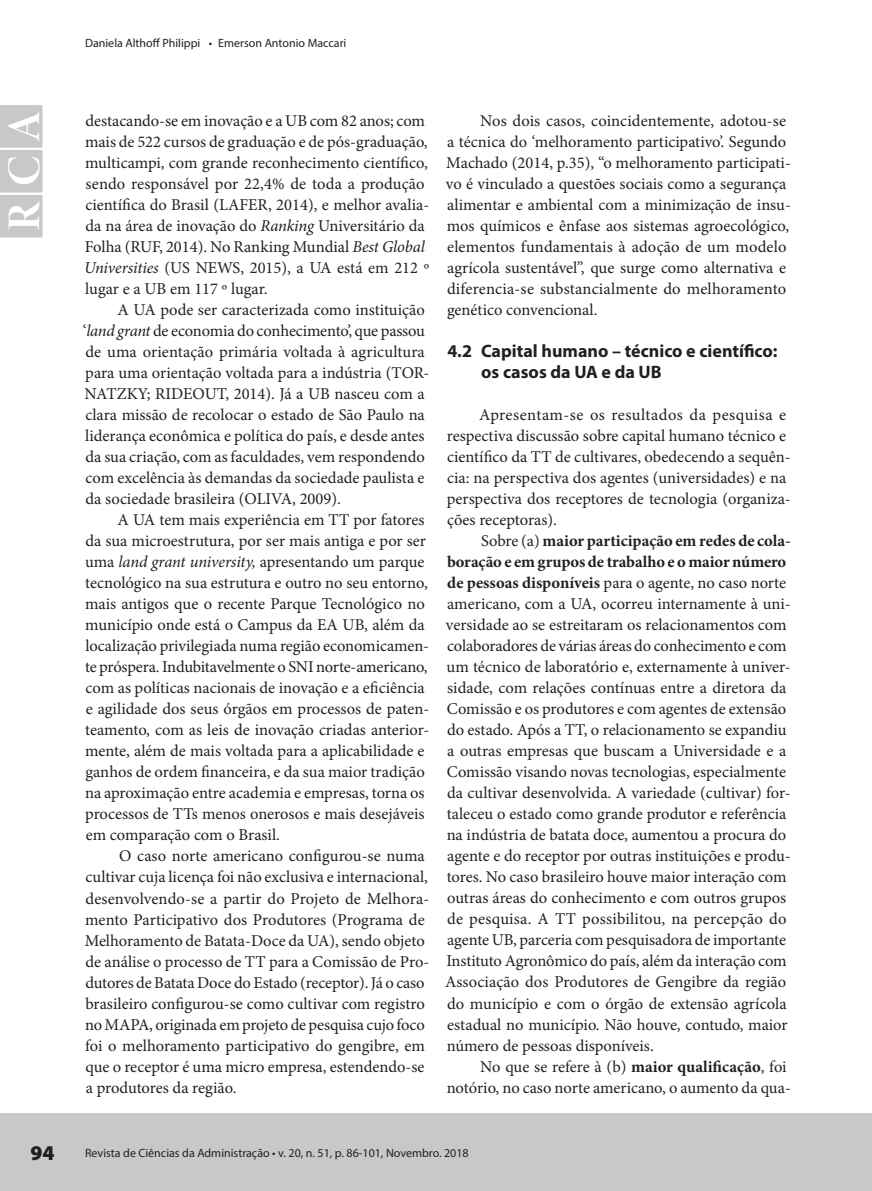
<style>
.page{position:relative;width:872px;height:1191px;background:#fff}
.page>*{position:absolute;margin:0;border:0;box-sizing:border-box;transform-origin:0 0}
.t1{font:46.8px "Minion Pro Bold Disp";color:#fff}
.t2{font:900 21px "Myriad Pro";color:#231f20}
.t3{font:700 18px/21px "Myriad Pro";color:#231f20}
.t4{font:16.5px/21px "Minion Pro";color:#231f20}
.t5{font:12px "Myriad Pro";color:#231f20}
.s1{font-style:italic}
.s2{font-weight:700}
</style>
<div class="page">
<div style="left:0;top:1113px;width:872px;height:78px;background:#c7c8ca"></div>
<div style="left:0;top:105px;width:43px;height:132px;background:#c7c8ca"></div>
<p class="t5" style="left:85px;top:35px;width:263px">Daniela Althoff Philippi • Emerson Antonio Maccari</p>
<h1 class="t1" style="left:-4px;top:231px;width:121px;rotate:-90deg">RCA</h1>
<p class="t4" style="left:84px;top:110px;width:347px">destacando-se em inovação e a UB com 82 anos; com mais de 522 cursos de graduação e de pós-graduação, multicampi, com grande reconhecimento científico, sendo responsável por 22,4% de toda a produção científica do Brasil (LAFER, 2014), e melhor avalia&shy;da na área de inovação do <span class="s1">Ranking</span> Universitário da Folha (RUF, 2014). No Ranking Mundial <span class="s1">Best Global Universities</span> (US NEWS, 2015), a UA está em 212 º lugar e a UB em 117 º lugar.</p>
<p class="t4" style="left:83px;top:299px;width:348px;text-indent:35px">A UA pode ser caracterizada como instituição ‘<span class="s1">land grant</span> de economia do conhecimento’, que passou de uma orientação primária voltada à agricultura para uma orientação voltada para a indústria (TOR-NATZKY; RIDEOUT, 2014). Já a UB nasceu com a clara missão de recolocar o estado de São Paulo na liderança econômica e política do país, e desde antes da sua criação, com as faculdades, vem respondendo com excelência às demandas da sociedade paulista e da sociedade brasileira (OLIVA, 2009).</p>
<p class="t4" style="left:85px;top:509px;width:346px;text-indent:33px">A UA tem mais experiência em TT por fatores da sua microestrutura, por ser mais antiga e por ser uma <span class="s1">land grant university,</span> apresentando um parque tecnológico na sua estrutura e outro no seu entorno, mais antigos que o recente Parque Tecnológico no município onde está o Campus da EA UB, além da localização privilegiada numa região economicamen&shy;te próspera. Indubitavelmente o SNI norte-americano, com as políticas nacionais de inovação e a eficiência e agilidade dos seus órgãos em processos de paten&shy;teamento, com as leis de inovação criadas anterior&shy;mente, além de mais voltada para a aplicabilidade e ganhos de ordem financeira, e da sua maior tradição na aproximação entre academia e empresas, torna os processos de TTs menos onerosos e mais desejáveis em comparação com o Brasil.</p>
<p class="t4" style="left:85px;top:845px;width:346px;text-indent:34px">O caso norte americano configurou-se numa cultivar cuja licença foi não exclusiva e internacional, desenvolvendo-se a partir do Projeto de Melhora&shy;mento Participativo dos Produtores (Programa de Melhoramento de Batata-Doce da UA), sendo objeto de análise o processo de TT para a Comissão de Pro&shy;dutores de Batata Doce do Estado (receptor). Já o caso brasileiro configurou-se como cultivar com registro no MAPA, originada em projeto de pesquisa cujo foco foi o melhoramento participativo do gengibre, em que o receptor é uma micro empresa, estendendo-se a produtores da região.</p>
<p class="t4" style="left:446px;top:111px;width:346px;text-indent:34px">Nos dois casos, coincidentemente, adotou-se a técnica do ‘melhoramento participativo’. Segundo Machado (2014, p.35), “o melhoramento participati&shy;vo é vinculado a questões sociais como a segurança alimentar e ambiental com a minimização de insu&shy;mos químicos e ênfase aos sistemas agroecológico, elementos fundamentais à adoção de um modelo agrícola sustentável”, que surge como alternativa e diferencia-se substancialmente do melhoramento genético convencional.</p>
<p class="t3" style="left:481px;top:340px;width:298px;text-indent:-34px">4.2 Capital humano – técnico e científico: os casos da UA e da UB</p>
<p class="t4" style="left:447px;top:404px;width:345px;text-indent:32px">Apresentam-se os resultados da pesquisa e respectiva discussão sobre capital humano técnico e científico da TT de cultivares, obedecendo a sequên&shy;cia: na perspectiva dos agentes (universidades) e na perspectiva dos receptores de tecnologia (organiza&shy;ções receptoras).</p>
<p class="t4" style="left:445px;top:530px;width:347px;text-indent:36px">Sobre (a) <span class="s2">maior participação em redes de cola&shy;boração e em grupos de trabalho e o maior número de pessoas disponíveis</span> para o agente, no caso norte americano, com a UA, ocorreu internamente à uni&shy;versidade ao se estreitaram os relacionamentos com colaboradores de várias áreas do conhecimento e com um técnico de laboratório e, externamente à univer&shy;sidade, com relações contínuas entre a diretora da Comissão e os produtores e com agentes de extensão do estado. Após a TT, o relacionamento se expandiu a outras empresas que buscam a Universidade e a Comissão visando novas tecnologias, especialmente da cultivar desenvolvida. A variedade (cultivar) for&shy;taleceu o estado como grande produtor e referência na indústria de batata doce, aumentou a procura do agente e do receptor por outras instituições e produ&shy;tores. No caso brasileiro houve maior interação com outras áreas do conhecimento e com outros grupos de pesquisa. A TT possibilitou, na percepção do agente UB, parceria com pesquisadora de importante Instituto Agronômico do país, além da interação com Associação dos Produtores de Gengibre da região do município e com o órgão de extensão agrícola estadual no município. Não houve, contudo, maior número de pessoas disponíveis.</p>
<p class="t4" style="left:447px;top:1055px;width:346px;text-align:right">No que se refere à (b) <span class="s2">maior qualificação</span>, foi notório, no caso norte americano, o aumento da qua-</p>
<p class="t2" style="left:30px;top:1141px;width:26px">94</p>
<p class="t5" style="left:85px;top:1145px;width:385px">Revista de Ciências da Administração • v. 20, n. 51, p. 86-101, Novembro. 2018</p>
</div>
